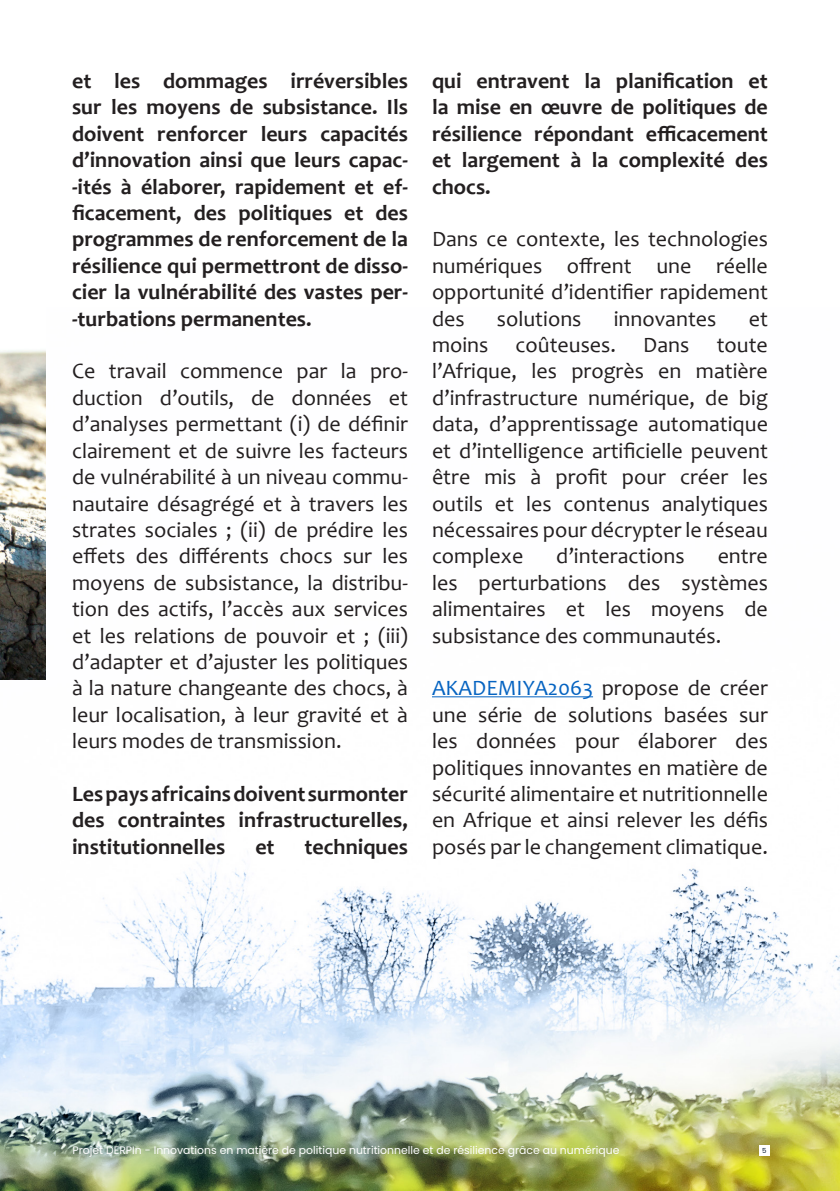
<style>
.page{position:relative;width:840px;height:1191px;background:#fff}
.page>*{position:absolute;margin:0;border:0;box-sizing:border-box;transform-origin:0 0}
.t1{font:22px/26.4px "Candara";color:#231f20;text-align:justify}
.t2{font:700 22px/26.4px "Candara";color:#231f20;text-align:justify}
.t3{font:10.8px "Poppins";color:#fff}
.t4{font:7px "Poppins";color:#0d1c38}
.s1{color:#0563c1}
</style>
<div class="page">
<img style="left:0;top:679px;width:839px;height:512px">
<img style="left:0;top:350px;width:46px;height:329px">
<div style="left:758px;top:1145px;width:11px;height:10px;background:#fff"></div>
<hr style="left:432px;top:696px;width:160px;height:1px;background:#0563c1">
<p class="t2" style="left:72px;top:67px;width:337px">et les dommages irréversibles sur les moyens de subsistance. Ils doivent renforcer leurs capacités d’innovation ainsi que leurs capac--ités à élaborer, rapidement et ef&shy;ficacement, des politiques et des programmes de renforcement de la résilience qui permettront de disso&shy;cier la vulnérabilité des vastes per--turbations permanentes.</p>
<p class="t1" style="left:72px;top:358px;width:337px">Ce travail commence par la pro&shy;duction d’outils, de données et d’analyses permettant (i) de définir clairement et de suivre les facteurs de vulnérabilité à un niveau commu&shy;nautaire désagrégé et à travers les strates sociales ; (ii) de prédire les effets des différents chocs sur les moyens de subsistance, la distribu&shy;tion des actifs, l’accès aux services et les relations de pouvoir et ; (iii) d’adapter et d’ajuster les politiques à la nature changeante des chocs, à leur localisation, à leur gravité et à leurs modes de transmission.</p>
<p class="t2" style="left:72px;top:780px;width:337px">Les pays africains doivent surmonter des contraintes infrastructurelles, institutionnelles</p>
<p class="t2" style="left:255px;top:833px;width:21px">et</p>
<p class="t2" style="left:304px;top:833px;width:105px">techniques</p>
<p class="t2" style="left:432px;top:67px;width:337px">qui entravent la planification et la mise en œuvre de politiques de résilience répondant efficacement et largement à la complexité des chocs.</p>
<p class="t1" style="left:432px;top:226px;width:337px">Dans ce contexte, les technologies numériques offrent une réelle opportunité d’identifier rapidement des</p>
<p class="t1" style="left:496px;top:305px;width:86px">solutions</p>
<p class="t1" style="left:613px;top:305px;width:104px">innovantes</p>
<p class="t1" style="left:432px;top:305px;width:337px;text-indent:316px">et moins coûteuses. Dans toute l’Afrique, les progrès en matière d’infrastructure numérique, de big data, d’apprentissage automatique et d’intelligence artificielle peuvent être mis à profit pour créer les outils et les contenus analytiques nécessaires pour décrypter le réseau complexe</p>
<p class="t1" style="left:556px;top:543px;width:130px">d’interactions</p>
<p class="t1" style="left:432px;top:543px;width:337px;text-indent:285px">entre les perturbations des systèmes alimentaires et les moyens de subsistance des communautés.</p>
<p class="t1" style="left:432px;top:675px;width:337px"><span class="s1">AKADEMIYA2063</span> propose de créer une série de solutions basées sur les données pour élaborer des politiques innovantes en matière de sécurité alimentaire et nutritionnelle en Afrique et ainsi relever les défis posés par le changement climatique.</p>
<p class="t3" style="left:72px;top:1144px;width:548px">Projet DERPIn - Innovations en matière de politique nutritionnelle et de résilience grâce au numérique</p>
<p class="t4" style="left:761px;top:1146px;width:6px">5</p>
</div>
